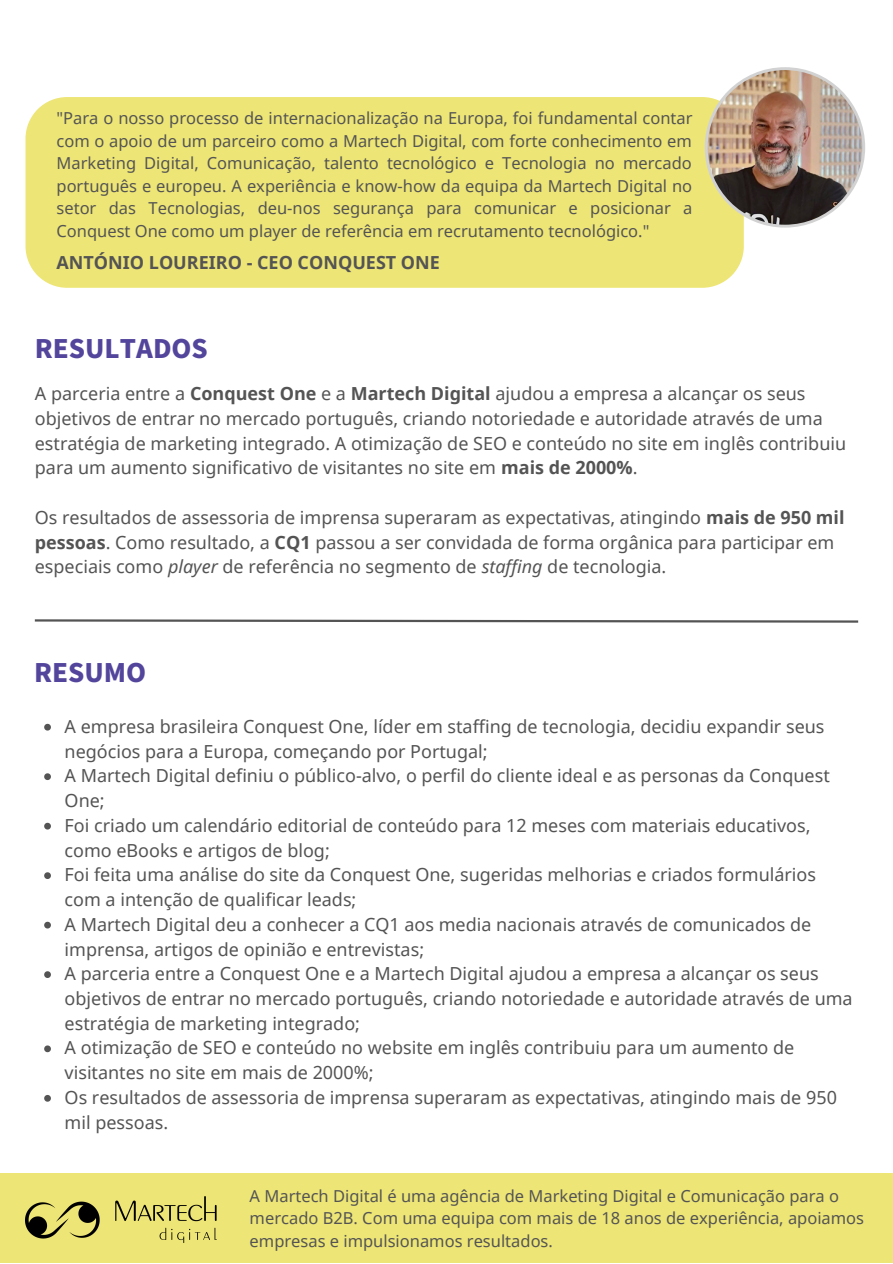
<style>
.page{position:relative;width:893px;height:1264px;background:#fff}
.page>*{position:absolute;margin:0;border:0;box-sizing:border-box;transform-origin:0 0}
.t1{font:900 25.5px "Noto Sans JP";color:#53459b}
.t2{font:18px/24.8px "Noto Sans";color:#545454}
.t3{font:700 18px "Noto Sans";color:#545454}
.t4{font:16.5px/22.5px "Noto Sans";color:#545454;text-align:justify}
.s1{font-weight:700}
.s2{font-style:italic}
</style>
<div class="page">
<div style="left:25px;top:97px;width:718px;height:190px;background:#ede576"></div>
<img style="left:704px;top:67px;width:161px;height:161px">
<svg style="left:34px;top:619px;width:825px;height:4px"></svg>
<svg style="left:44px;top:723px;width:7px;height:7px"></svg>
<svg style="left:44px;top:773px;width:7px;height:7px"></svg>
<svg style="left:44px;top:822px;width:7px;height:7px"></svg>
<svg style="left:44px;top:872px;width:7px;height:7px"></svg>
<svg style="left:44px;top:921px;width:7px;height:7px"></svg>
<svg style="left:44px;top:971px;width:7px;height:7px"></svg>
<svg style="left:44px;top:1045px;width:7px;height:7px"></svg>
<svg style="left:44px;top:1095px;width:7px;height:6px"></svg>
<div style="left:0;top:1173px;width:892px;height:89px;background:#ede576"></div>
<img style="left:25px;top:1196px;width:192px;height:46px">
<p class="t4" style="left:56px;top:106px;width:637px">"Para o nosso processo de internacionalização na Europa, foi fundamental contar com o apoio de um parceiro como a Martech Digital, com forte conhecimento em Marketing Digital, Comunicação, talento tecnológico e Tecnologia no mercado português e europeu. A experiência e know-how da equipa da Martech Digital no setor das Tecnologias, deu-nos segurança para comunicar e posicionar a Conquest One como um player de referência em recrutamento tecnológico."</p>
<p class="t3" style="left:56px;top:250px;width:385px">ANTÓNIO LOUREIRO - CEO CONQUEST ONE</p>
<p class="t1" style="left:35px;top:328px;width:174px">RESULTADOS</p>
<p class="t2" style="left:35px;top:381px;width:812px">A parceria entre a <span class="s1">Conquest One</span> e a <span class="s1">Martech Digital</span> ajudou a empresa a alcançar os seus objetivos de entrar no mercado português, criando notoriedade e autoridade através de uma estratégia de marketing integrado. A otimização de SEO e conteúdo no site em inglês contribuiu para um aumento significativo de visitantes no site em <span class="s1">mais de 2000%</span>.</p>
<p class="t2" style="left:35px;top:504px;width:811px">Os resultados de assessoria de imprensa superaram as expectativas, atingindo <span class="s1">mais de 950 mil pessoas</span>. Como resultado, a <span class="s1">CQ1</span> passou a ser convidada de forma orgânica para participar em especiais como <span class="s2">player</span> de referência no segmento de <span class="s2">staffing</span> de tecnologia.</p>
<p class="t1" style="left:34px;top:652px;width:114px">RESUMO</p>
<p class="t2" style="left:65px;top:713px;width:761px">A empresa brasileira Conquest One, líder em staffing de tecnologia, decidiu expandir seus negócios para a Europa, começando por Portugal;</p>
<p class="t2" style="left:65px;top:763px;width:766px">A Martech Digital definiu o público-alvo, o perfil do cliente ideal e as personas da Conquest<br>One;</p>
<p class="t2" style="left:65px;top:812px;width:747px">Foi criado um calendário editorial de conteúdo para 12 meses com materiais educativos, como eBooks e artigos de blog;</p>
<p class="t2" style="left:65px;top:861px;width:752px">Foi feita uma análise do site da Conquest One, sugeridas melhorias e criados formulários com a intenção de qualificar leads;</p>
<p class="t2" style="left:65px;top:911px;width:748px">A Martech Digital deu a conhecer a CQ1 aos media nacionais através de comunicados de imprensa, artigos de opinião e entrevistas;</p>
<p class="t2" style="left:65px;top:960px;width:789px">A parceria entre a Conquest One e a Martech Digital ajudou a empresa a alcançar os seus objetivos de entrar no mercado português, criando notoriedade e autoridade através de uma estratégia de marketing integrado;</p>
<p class="t2" style="left:65px;top:1035px;width:731px">A otimização de SEO e conteúdo no website em inglês contribuiu para um aumento de visitantes no site em mais de 2000%;</p>
<p class="t2" style="left:65px;top:1084px;width:773px">Os resultados de assessoria de imprensa superaram as expectativas, atingindo mais de 950 mil pessoas.</p>
<p class="t4" style="left:249px;top:1184px;width:616px;text-align:left">A Martech Digital é uma agência de Marketing Digital e Comunicação para o mercado B2B. Com uma equipa com mais de 18 anos de experiência, apoiamos empresas e impulsionamos resultados.</p>
</div>
